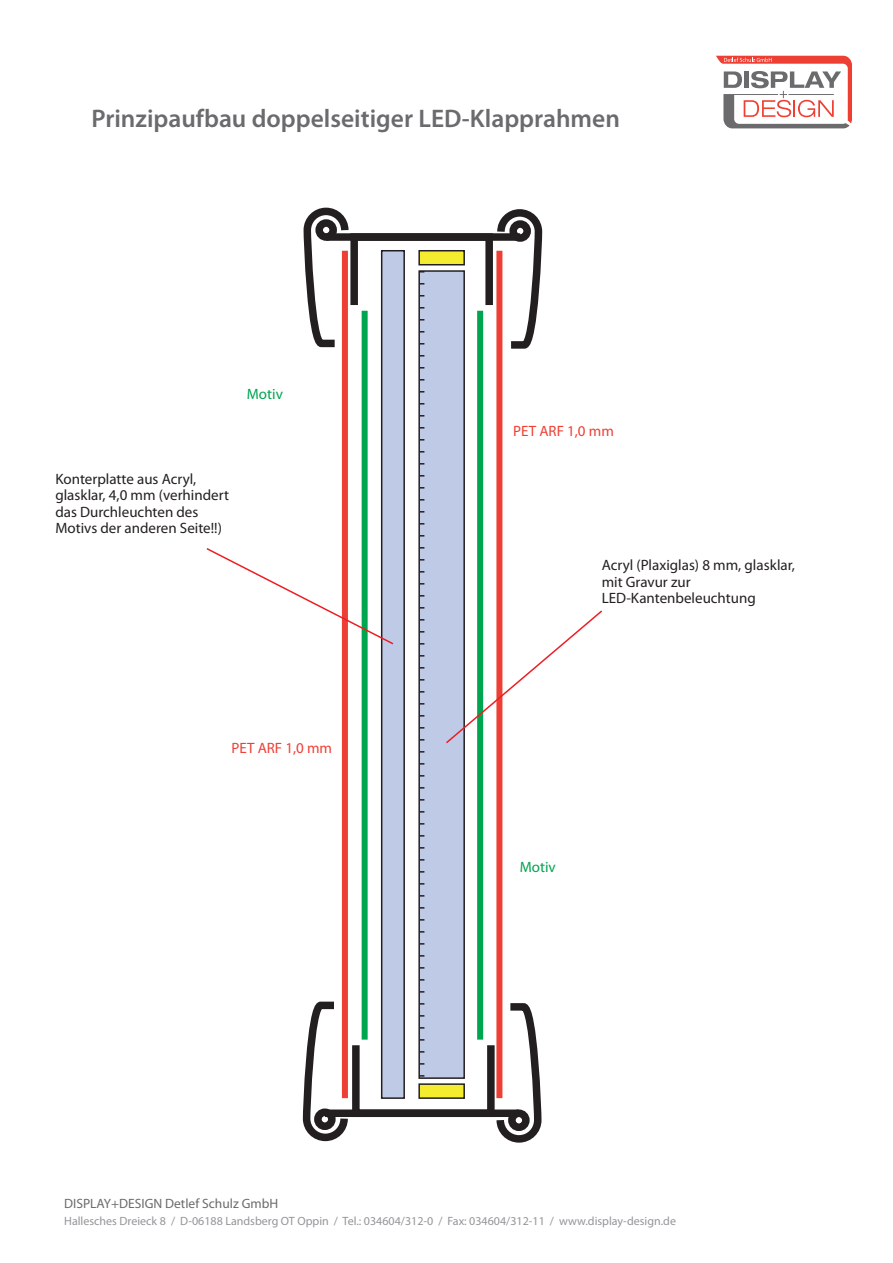
<style>
.page{position:relative;width:893px;height:1263px;background:#fff}
.page>*{position:absolute;margin:0;border:0;box-sizing:border-box;transform-origin:0 0}
.t1{font:600 25.5px "Myriad Pro";color:#6b6b6e}
.t2{font:15px/16.5px "Myriad Pro";color:#231f20}
.t3{font:15px "Myriad Pro";color:#ee3f34}
.t4{font:15px "Myriad Pro";color:#00a54f}
.t5{font:13.5px "Myriad Pro";color:#6b6b6e}
.t6{font:12px "Myriad Pro";color:#939598}
</style>
<div class="page">
<svg style="left:716px;top:56px;width:136px;height:72px"></svg>
<div style="left:418px;top:270px;width:47px;height:809px;background:#bfcae6;border:2px solid #231f20"></div>
<svg style="left:420px;top:271px;width:4px;height:807px"></svg>
<div style="left:381px;top:250px;width:24px;height:849px;background:#bfcae6;border:2px solid #231f20"></div>
<div style="left:362px;top:311px;width:6px;height:729px;background:#00a54f"></div>
<div style="left:477px;top:311px;width:6px;height:729px;background:#00a54f"></div>
<div style="left:342px;top:251px;width:6px;height:847px;background:#ee3f34"></div>
<div style="left:496px;top:251px;width:6px;height:847px;background:#ee3f34"></div>
<div style="left:418px;top:1083px;width:47px;height:16px;background:#f4ed2f;border:2px solid #231f20"></div>
<div style="left:418px;top:250px;width:47px;height:15px;background:#f4ed2f;border:2px solid #231f20"></div>
<div style="left:350px;top:233px;width:143px;height:76px;border:8px solid #231f20"></div>
<svg style="left:303px;top:207px;width:49px;height:144px"></svg>
<div style="left:326px;top:233px;width:194px;height:8px;background:#231f20"></div>
<svg style="left:493px;top:209px;width:50px;height:143px"></svg>
<div style="left:352px;top:1041px;width:143px;height:76px;border:8px solid #231f20"></div>
<svg style="left:493px;top:999px;width:49px;height:144px"></svg>
<div style="left:325px;top:1109px;width:194px;height:8px;background:#231f20"></div>
<svg style="left:302px;top:998px;width:50px;height:144px"></svg>
<svg style="left:206px;top:547px;width:188px;height:99px"></svg>
<svg style="left:446px;top:609px;width:156px;height:136px"></svg>
<h1 class="t1" style="left:91px;top:102px;width:530px">Prinzipaufbau doppelseitiger LED-Klapprahmen</h1>
<p class="t4" style="left:247px;top:385px;width:38px">Motiv</p>
<p class="t2" style="left:55px;top:470px;width:175px">Konterplatte aus Acryl, glasklar, 4,0 mm (verhindert das Durchleuchten des<br>Motivs der anderen Seite!!)</p>
<p class="t3" style="left:231px;top:738px;width:102px">PET ARF 1,0 mm</p>
<p class="t3" style="left:513px;top:421px;width:102px">PET ARF 1,0 mm</p>
<p class="t2" style="left:602px;top:557px;width:195px">Acryl (Plaxiglas) 8 mm, glasklar, mit Gravur zur<br>LED-Kantenbeleuchtung</p>
<p class="t4" style="left:520px;top:857px;width:38px">Motiv</p>
<p class="t5" style="left:64px;top:1195px;width:215px">DISPLAY+DESIGN Detlef Schulz GmbH</p>
<p class="t6" style="left:64px;top:1213px;width:613px">Hallesches Dreieck 8 / D-06188 Landsberg OT Oppin / Tel.: 034604/312-0 / Fax: 034604/312-11 / www.display-design.de</p>
</div>
